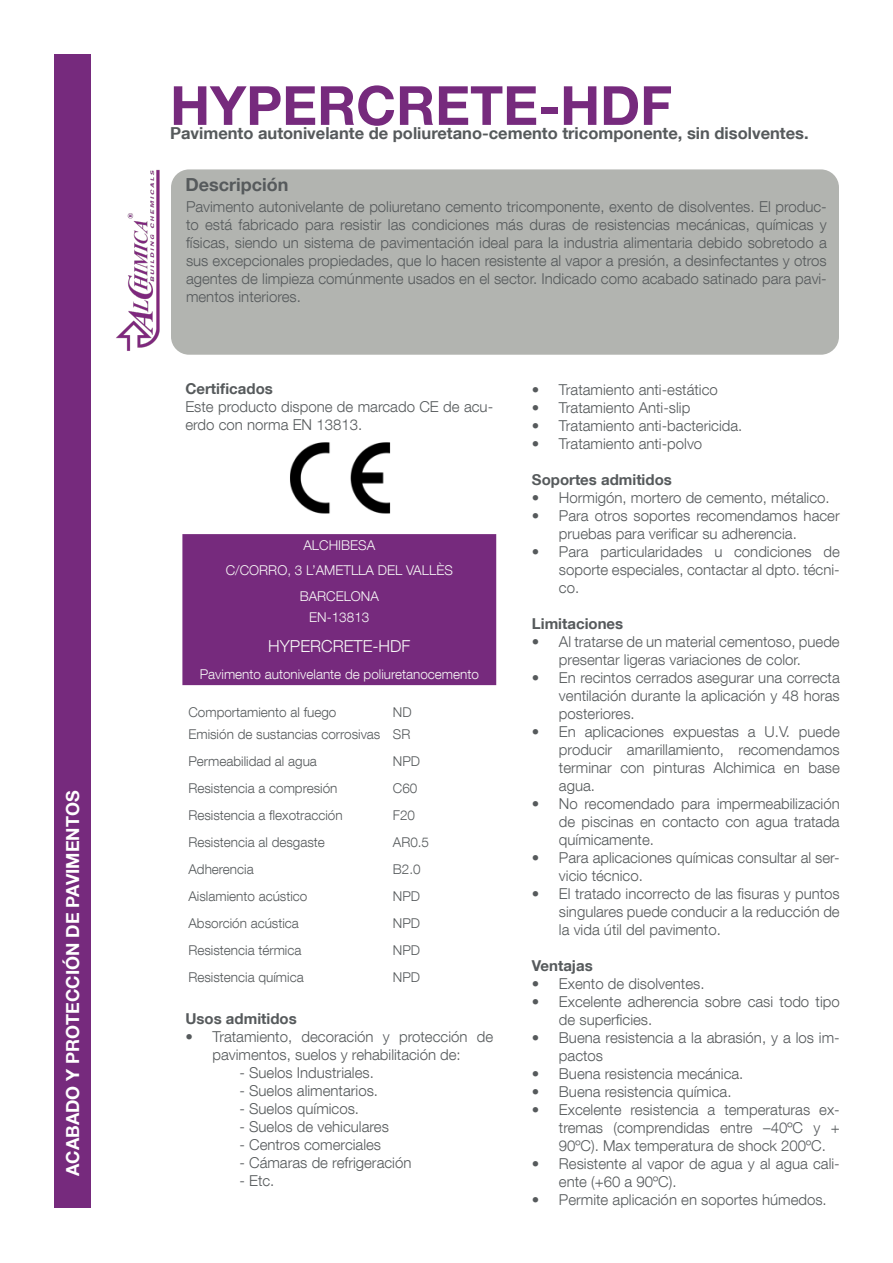
<style>
.page{position:relative;width:893px;height:1263px;background:#fff}
.page>*{position:absolute;margin:0;border:0;box-sizing:border-box;transform-origin:0 0}
.t1{font:700 54px "Helvetica Neue LT Com";color:#762a7d}
.t2{font:700 18px "Helvetica Neue LT Com";color:#fff}
.t3{font:700 18px "Helvetica Neue LT Com";color:#565a5c}
.t4{font:700 16.5px "Helvetica Neue LT Com";color:#565a5c}
.t5{font:300 16.5px "Helvetica Neue LT Com";color:#f8f8f7}
.t6{font:300 15px/18px "Helvetica Neue LT Com";color:#565a5c;text-align:justify}
.t7{font:700 15px "Helvetica Neue LT Com";color:#565a5c}
.t8{font:300 13.5px "Helvetica Neue LT Com";color:#565a5c}
.t9{font:300 13.5px/25.5px "Helvetica Neue LT Com";color:#f8f8f7;text-align:center}
</style>
<div class="page">
<div style="left:55px;top:54px;width:36px;height:1153px;background:#762a7d"></div>
<div style="left:171px;top:169px;width:668px;height:186px;background:#b2b4b0;border-radius:18px"></div>
<img style="left:116px;top:169px;width:44px;height:182px">
<div style="left:182px;top:534px;width:314px;height:151px;background:#762a7d"></div>
<img style="left:290px;top:442px;width:101px;height:72px">
<p class="t2" style="left:61px;top:1176px;width:387px;rotate:-90deg">ACABADO Y PROTECCIÓN DE PAVIMENTOS</p>
<p class="t1" style="left:170px;top:72px;width:504px">HYPERCRETE-HDF</p>
<p class="t4" style="left:170px;top:123px;width:640px">Pavimento autonivelante de poliuretano-cemento tricomponente, sin disolventes.</p>
<p class="t3" style="left:185px;top:173px;width:104px">Descripción</p>
<p class="t6" style="left:186px;top:197px;width:642px">Pavimento autonivelante de poliuretano cemento tricomponente, exento de disolventes. El produc&shy;to está fabricado para resistir las condiciones más duras de resistencias mecánicas, químicas y físicas, siendo un sistema de pavimentación ideal para la industria alimentaria debido sobretodo a sus excepcionales propiedades, que lo hacen resistente al vapor a presión, a desinfectantes y otros agentes de limpieza comúnmente usados en el sector. Indicado como acabado satinado para pavi&shy;mentos interiores.</p>
<p class="t7" style="left:185px;top:379px;width:89px">Certificados</p>
<p class="t6" style="left:185px;top:397px;width:309px">Este producto dispone de marcado CE de acu&shy;erdo con norma EN 13813.</p>
<p class="t9" style="left:226px;top:532px;width:229px">ALCHIBESA<br>C/CORRO, 3 L’AMETLLA DEL VALLÈS<br>BARCELONA</p>
<p class="t9" style="left:309px;top:604px;width:62px">EN-13813</p>
<p class="t5" style="left:268px;top:636px;width:144px">HYPERCRETE-HDF</p>
<p class="t9" style="left:200px;top:661px;width:281px">Pavimento autonivelante de poliuretanocemento</p>
<p class="t8" style="left:188px;top:704px;width:150px">Comportamiento al fuego</p>
<p class="t8" style="left:393px;top:704px;width:20px">ND</p>
<p class="t8" style="left:188px;top:725px;width:194px">Emisión de sustancias corrosivas</p>
<p class="t8" style="left:393px;top:725px;width:19px">SR</p>
<p class="t8" style="left:188px;top:752px;width:130px">Permeabilidad al agua</p>
<p class="t8" style="left:393px;top:752px;width:29px">NPD</p>
<p class="t8" style="left:188px;top:779px;width:151px">Resistencia a compresión</p>
<p class="t8" style="left:393px;top:779px;width:26px">C60</p>
<p class="t8" style="left:188px;top:806px;width:156px">Resistencia a flexotracción</p>
<p class="t8" style="left:393px;top:806px;width:24px">F20</p>
<p class="t8" style="left:188px;top:833px;width:138px">Resistencia al desgaste</p>
<p class="t8" style="left:393px;top:833px;width:38px">AR0.5</p>
<p class="t8" style="left:188px;top:860px;width:67px">Adherencia</p>
<p class="t8" style="left:393px;top:860px;width:29px">B2.0</p>
<p class="t8" style="left:188px;top:887px;width:121px">Aislamiento acústico</p>
<p class="t8" style="left:393px;top:887px;width:29px">NPD</p>
<p class="t8" style="left:188px;top:914px;width:112px">Absorción acústica</p>
<p class="t8" style="left:393px;top:914px;width:29px">NPD</p>
<p class="t8" style="left:188px;top:941px;width:115px">Resistencia térmica</p>
<p class="t8" style="left:393px;top:941px;width:29px">NPD</p>
<p class="t8" style="left:188px;top:968px;width:117px">Resistencia química</p>
<p class="t8" style="left:393px;top:968px;width:29px">NPD</p>
<p class="t7" style="left:185px;top:1009px;width:113px">Usos admitidos</p>
<p class="t6" style="left:185px;top:1027px;width:309px;text-align:center">• Tratamiento, decoración y protección de pavimentos, suelos y rehabilitación de:</p>
<p class="t6" style="left:239px;top:1063px;width:136px">- Suelos Industriales.</p>
<p class="t6" style="left:239px;top:1081px;width:140px">- Suelos alimentarios.</p>
<p class="t6" style="left:239px;top:1099px;width:121px">- Suelos químicos.</p>
<p class="t6" style="left:239px;top:1117px;width:151px">- Suelos de vehiculares</p>
<p class="t6" style="left:239px;top:1135px;width:143px">- Centros comerciales</p>
<p class="t6" style="left:239px;top:1153px;width:174px">- Cámaras de refrigeración</p>
<p class="t6" style="left:239px;top:1171px;width:37px">- Etc.</p>
<p class="t6" style="left:532px;top:381px;width:187px">• Tratamiento anti-estático</p>
<p class="t6" style="left:532px;top:399px;width:160px">• Tratamiento Anti-slip</p>
<p class="t6" style="left:532px;top:417px;width:212px">• Tratamiento anti-bactericida.</p>
<p class="t6" style="left:532px;top:435px;width:172px">• Tratamiento anti-polvo</p>
<p class="t7" style="left:532px;top:470px;width:141px">Soportes admitidos</p>
<p class="t6" style="left:532px;top:489px;width:299px">• Hormigón, mortero de cemento, métalico.</p>
<p class="t6" style="left:559px;top:507px;width:282px;text-indent:-27px">• Para otros soportes recomendamos hacer pruebas para verificar su adherencia.</p>
<p class="t6" style="left:559px;top:543px;width:282px;text-indent:-27px">• Para particularidades u condiciones de soporte especiales, contactar al dpto. técni&shy;co.</p>
<p class="t7" style="left:532px;top:614px;width:93px">Limitaciones</p>
<p class="t6" style="left:559px;top:633px;width:282px;text-indent:-27px">• Al tratarse de un material cementoso, puede presentar ligeras variaciones de color.</p>
<p class="t6" style="left:559px;top:669px;width:282px;text-indent:-27px">• En recintos cerrados asegurar una correcta ventilación durante la aplicación y 48 horas posteriores.</p>
<p class="t6" style="left:559px;top:723px;width:282px;text-indent:-27px">• En aplicaciones expuestas a U.V. puede producir amarillamiento, recomendamos terminar con pinturas Alchimica en base agua.</p>
<p class="t6" style="left:559px;top:795px;width:282px;text-indent:-27px">• No recomendado para impermeabilización de piscinas en contacto con agua tratada químicamente.</p>
<p class="t6" style="left:559px;top:849px;width:282px;text-indent:-27px">• Para aplicaciones químicas consultar al ser&shy;vicio técnico.</p>
<p class="t6" style="left:559px;top:885px;width:282px;text-indent:-27px">• El tratado incorrecto de las fisuras y puntos singulares puede conducir a la reducción de la vida útil del pavimento.</p>
<p class="t7" style="left:532px;top:956px;width:62px">Ventajas</p>
<p class="t6" style="left:532px;top:975px;width:174px">• Exento de disolventes.</p>
<p class="t6" style="left:559px;top:993px;width:282px;text-indent:-27px">• Excelente adherencia sobre casi todo tipo de superficies.</p>
<p class="t6" style="left:559px;top:1029px;width:282px;text-indent:-27px">• Buena resistencia a la abrasión, y a los im&shy;pactos</p>
<p class="t6" style="left:532px;top:1065px;width:213px">• Buena resistencia mecánica.</p>
<p class="t6" style="left:532px;top:1083px;width:201px">• Buena resistencia química.</p>
<p class="t6" style="left:559px;top:1101px;width:282px;text-indent:-27px">• Excelente resistencia a temperaturas ex&shy;tremas (comprendidas entre –40ºC y + 90ºC). Max temperatura de shock 200ºC.</p>
<p class="t6" style="left:559px;top:1155px;width:282px;text-indent:-27px">• Resistente al vapor de agua y al agua cali&shy;ente (+60 a 90ºC).</p>
<p class="t6" style="left:532px;top:1191px;width:296px">• Permite aplicación en soportes húmedos.</p>
</div>
